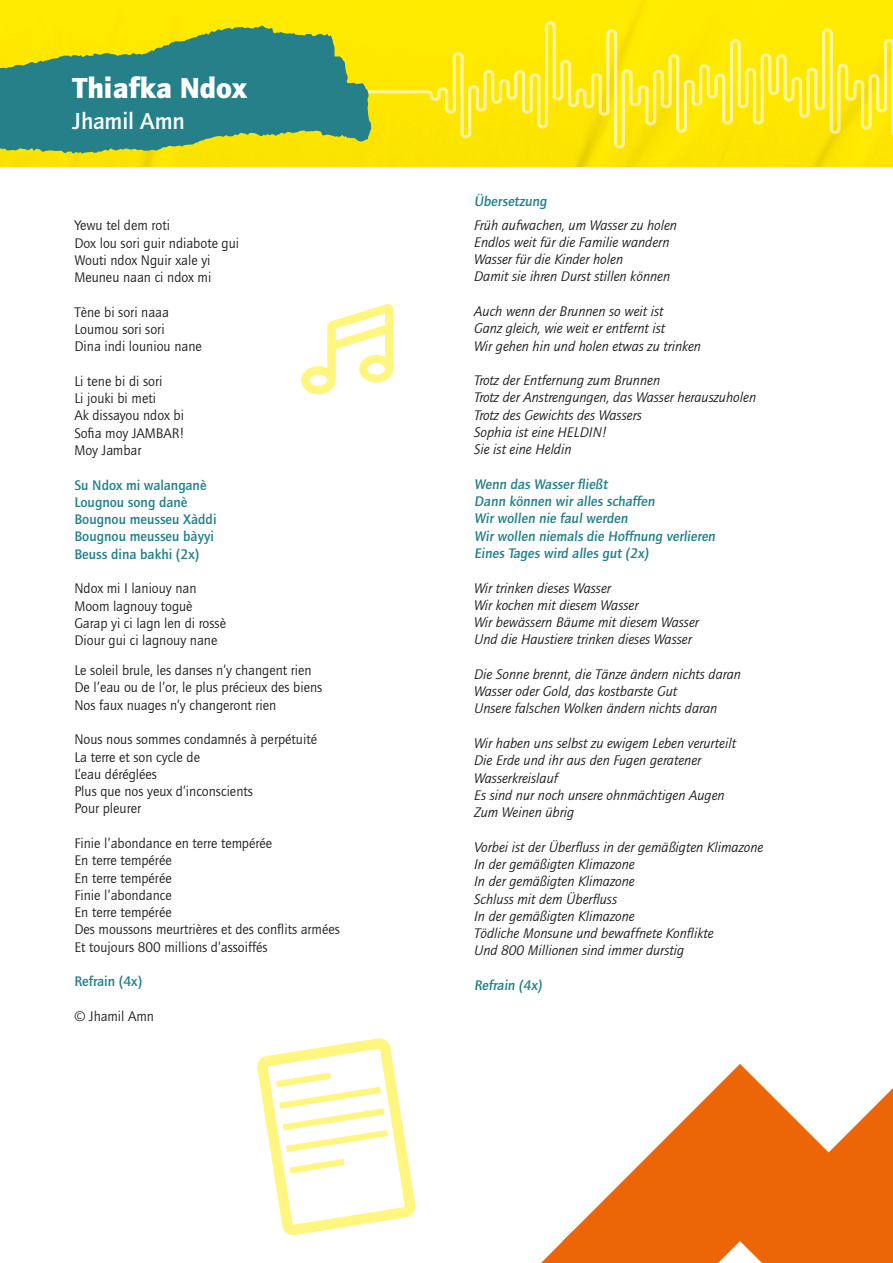
<style>
.page{position:relative;width:893px;height:1263px;background:#fff}
.page>*{position:absolute;margin:0;border:0;box-sizing:border-box;transform-origin:0 0}
.t1{font:900 30px "Quay Sans ITC Std";color:#fff}
.t2{font:500 24px "Quay Sans ITC Std";color:#fff}
.Songtext_2024{font:italic 14.4px/17.2px "Quay Sans ITC Std";color:#1d1d1b}
.p_fr{font:14.4px/17.2px "Quay Sans ITC Std";color:#1d1d1b}
.Songtext_2024-2{font:14.4px/17.2px "Quay Sans ITC Std";color:#1d1d1b}
.Songtext_2024-3{font:500 14.4px/17.2px "Quay Sans ITC Std";color:#21808a}
.p_fr-2{font:500 14.4px "Quay Sans ITC Std";color:#21808a}
.Türkis_italic{font:500 14.4px "Quay Sans ITC Std";color:#21808a}
</style>
<div class="page">
<svg style="left:573px;top:1064px;width:320px;height:199px;fill:#ec6608"></svg>
<svg style="left:541px;top:1231px;width:47px;height:32px"></svg>
<div style="left:0;top:0;width:893px;height:166px;background:#ffe901"></div>
<svg style="left:351px;top:10px;width:542px;height:139px;background:#fde917"></svg>
<svg style="left:0;top:26px;width:371px;height:127px;background:#5c9a65"></svg>
<svg style="left:301px;top:304px;width:93px;height:90px"></svg>
<svg style="left:257px;top:1038px;width:159px;height:198px"></svg>
<h1 class="t1" style="left:73px;top:70px;width:176px">Thiafka Ndox</h1>
<h2 class="t2" style="left:73px;top:107px;width:114px">Jhamil Amn</h2>
<p class="Songtext_2024-2" style="left:74px;top:217px;width:166px">Yewu tel dem roti<br>Dox lou sori guir ndiabote gui<br>Wouti ndox Nguir xale yi<br>Meuneu naan ci ndox mi</p>
<p class="Songtext_2024-2" style="left:74px;top:303px;width:129px">Tène bi sori naaa<br>Loumou sori sori<br>Dina indi louniou nane</p>
<p class="Songtext_2024-2" style="left:74px;top:372px;width:112px">Li tene bi di sori<br>Li jouki bi meti<br>Ak dissayou ndox bi<br>Sofia moy JAMBAR!<br>Moy Jambar</p>
<p class="Songtext_2024-3" style="left:74px;top:476px;width:144px">Su Ndox mi walanganè<br>Lougnou song danè<br>Bougnou meusseu Xàddi<br>Bougnou meusseu bàyyi<br>Beuss dina bakhi (2x)</p>
<p class="Songtext_2024-2" style="left:74px;top:580px;width:153px">Ndox mi I laniouy nan<br>Moom lagnouy toguè<br>Garap yi ci lagn len di rossè<br>Diour gui ci lagnouy nane</p>
<p class="p_fr" style="left:74px;top:662px;width:249px">Le soleil brule, les danses n’y changent rien<br>De l’eau ou de l’or, le plus précieux des biens<br>Nos faux nuages n’y changeront rien</p>
<p class="p_fr" style="left:74px;top:731px;width:244px">Nous nous sommes condamnés à perpétuité<br>La terre et son cycle de<br>L’eau déréglées<br>Plus que nos yeux d’inconscients<br>Pour pleurer</p>
<p class="p_fr" style="left:74px;top:834px;width:267px">Finie l’abondance en terre tempérée<br>En terre tempérée<br>En terre tempérée<br>Finie l’abondance<br>En terre tempérée<br>Des moussons meurtrières et des conflits armées<br>Et toujours 800 millions d’assoiffés</p>
<p class="p_fr-2" style="left:74px;top:973px;width:69px">Refrain (4x)</p>
<p class="p_fr" style="left:74px;top:1007px;width:81px">© Jhamil Amn</p>
<p class="Türkis_italic" style="left:474px;top:193px;width:76px">Übersetzung</p>
<p class="Songtext_2024" style="left:474px;top:216px;width:204px">Früh aufwachen, um Wasser zu holen Endlos weit für die Familie wandern Wasser für die Kinder holen<br>Damit sie ihren Durst stillen können</p>
<p class="Songtext_2024" style="left:474px;top:303px;width:228px">Auch wenn der Brunnen so weit ist<br>Ganz gleich, wie weit er entfernt ist<br>Wir gehen hin und holen etwas zu trinken</p>
<p class="Songtext_2024" style="left:474px;top:372px;width:283px">Trotz der Entfernung zum Brunnen<br>Trotz der Anstrengungen, das Wasser herauszuholen<br>Trotz des Gewichts des Wassers<br>Sophia ist eine HELDIN!<br>Sie ist eine Heldin</p>
<p class="Songtext_2024-3" style="left:474px;top:475px;width:245px">Wenn das Wasser fließt<br>Dann können wir alles schaffen<br>Wir wollen nie faul werden<br>Wir wollen niemals die Hoffnung verlieren<br>Eines Tages wird alles gut (2x)</p>
<p class="Songtext_2024" style="left:474px;top:579px;width:226px">Wir trinken dieses Wasser<br>Wir kochen mit diesem Wasser<br>Wir bewässern Bäume mit diesem Wasser Und die Haustiere trinken dieses Wasser</p>
<p class="Songtext_2024" style="left:474px;top:665px;width:268px">Die Sonne brennt, die Tänze ändern nichts daran<br>Wasser oder Gold, das kostbarste Gut<br>Unsere falschen Wolken ändern nichts daran</p>
<p class="Songtext_2024" style="left:474px;top:735px;width:263px">Wir haben uns selbst zu ewigem Leben verurteilt<br>Die Erde und ihr aus den Fugen geratener<br>Wasserkreislauf<br>Es sind nur noch unsere ohnmächtigen Augen<br>Zum Weinen übrig</p>
<p class="Songtext_2024" style="left:474px;top:838px;width:291px">Vorbei ist der Überfluss in der gemäßigten Klimazone In der gemäßigten Klimazone<br>In der gemäßigten Klimazone<br>Schluss mit dem Überfluss<br>In der gemäßigten Klimazone<br>Tödliche Monsune und bewaffnete Konflikte<br>Und 800 Millionen sind immer durstig</p>
<p class="Songtext_2024-3" style="left:474px;top:976px;width:71px">Refrain (4x)</p>
</div>
